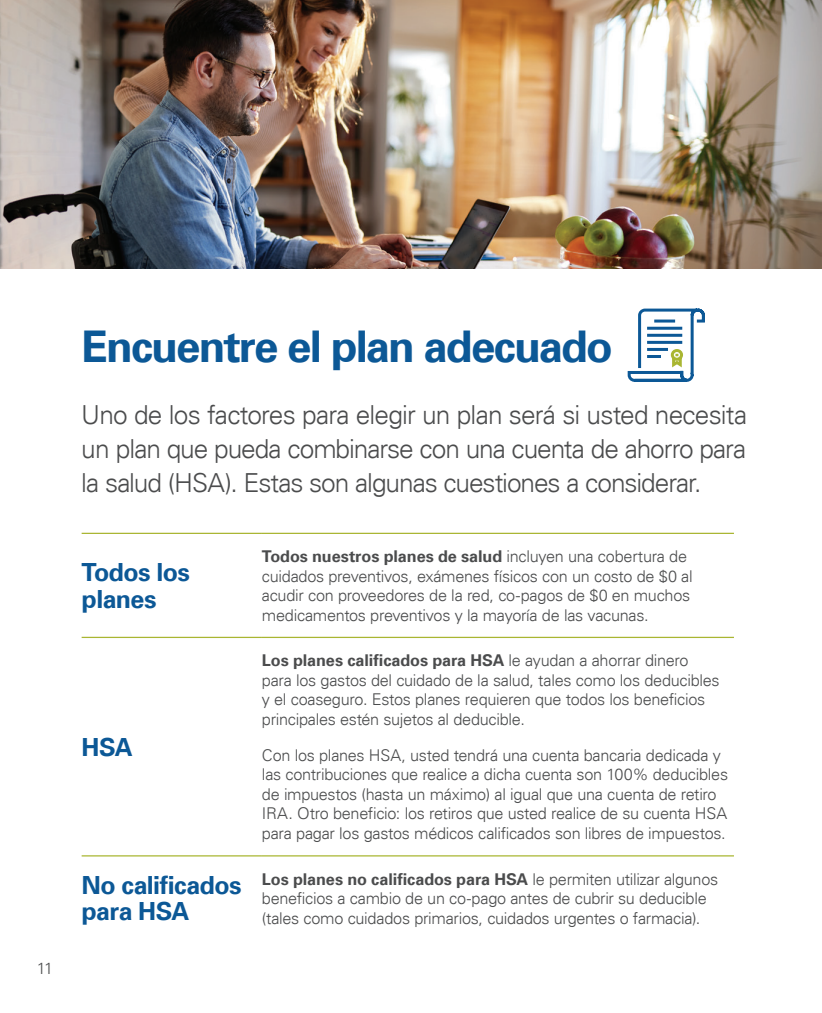
<style>
.page{position:relative;width:822px;height:1013px;background:#fff}
.page>*{position:absolute;margin:0;border:0;box-sizing:border-box;transform-origin:0 0}
.t1{font:700 43.75px "Univers LT";letter-spacing:-.045em;color:#0c5896}
.t2{font:300 26.25px/33.8px "Univers LT";letter-spacing:-.04em;color:#4b4c4d;text-align:justify}
.t3{font:700 25px/26.2px "Univers LT";letter-spacing:-.025em;color:#0c5896}
.t4{font:300 16.25px/19.5px "Univers LT";letter-spacing:-.02em;color:#4b4c4d}
.s1{font-weight:700}
</style>
<div class="page">
<hr style="left:82px;top:532px;width:180px;height:2px;background:#a9b632">
<hr style="left:82px;top:636px;width:180px;height:2px;background:#a9b632">
<hr style="left:82px;top:855px;width:180px;height:1px;background:#a9b632">
<hr style="left:262px;top:532px;width:471px;height:2px;background:#a9b632">
<hr style="left:262px;top:636px;width:471px;height:2px;background:#a9b632">
<hr style="left:262px;top:855px;width:471px;height:1px;background:#a9b632">
<img style="left:0;top:0;width:821px;height:269px">
<svg style="left:627px;top:308px;width:78px;height:74px"></svg>
<p class="t4" style="left:37px;top:958px;width:18px">11</p>
<h1 class="t1" style="left:81px;top:321px;width:533px">Encuentre el plan adecuado</h1>
<h2 class="t2" style="left:81px;top:398px;width:667px">Uno de los factores para elegir un plan será si usted necesita un plan que pueda combinarse con una cuenta de ahorro para la salud (HSA). Estas son algunas cuestiones a considerar.</h2>
<h3 class="t3" style="left:82px;top:559px;width:110px">Todos los planes</h3>
<h3 class="t3" style="left:82px;top:734px;width:53px">HSA</h3>
<p class="t4" style="left:262px;top:546px;width:432px"><span class="s1">Todos nuestros planes de salud</span> incluyen una cobertura de cuidados preventivos, exámenes físicos con un costo de $0 al acudir con proveedores de la red, co-pagos de $0 en muchos medicamentos preventivos y la mayoría de las vacunas.</p>
<p class="t4" style="left:262px;top:650px;width:459px"><span class="s1">Los planes calificados para HSA</span> le ayudan a ahorrar dinero para los gastos del cuidado de la salud, tales como los deducibles y el coaseguro. Estos planes requieren que todos los beneficios principales estén sujetos al deducible.</p>
<p class="t4" style="left:262px;top:745px;width:467px">Con los planes HSA, usted tendrá una cuenta bancaria dedicada y las contribuciones que realice a dicha cuenta son 100% deducibles de impuestos (hasta un máximo) al igual que una cuenta de retiro IRA. Otro beneficio: los retiros que usted realice de su cuenta HSA para pagar los gastos médicos calificados son libres de impuestos.</p>
<h3 class="t3" style="left:82px;top:872px;width:161px">No calificados para HSA</h3>
<p class="t4" style="left:262px;top:869px;width:457px"><span class="s1">Los planes no calificados para HSA</span> le permiten utilizar algunos beneficios a cambio de un co-pago antes de cubrir su deducible (tales como cuidados primarios, cuidados urgentes o farmacia).</p>
</div>
